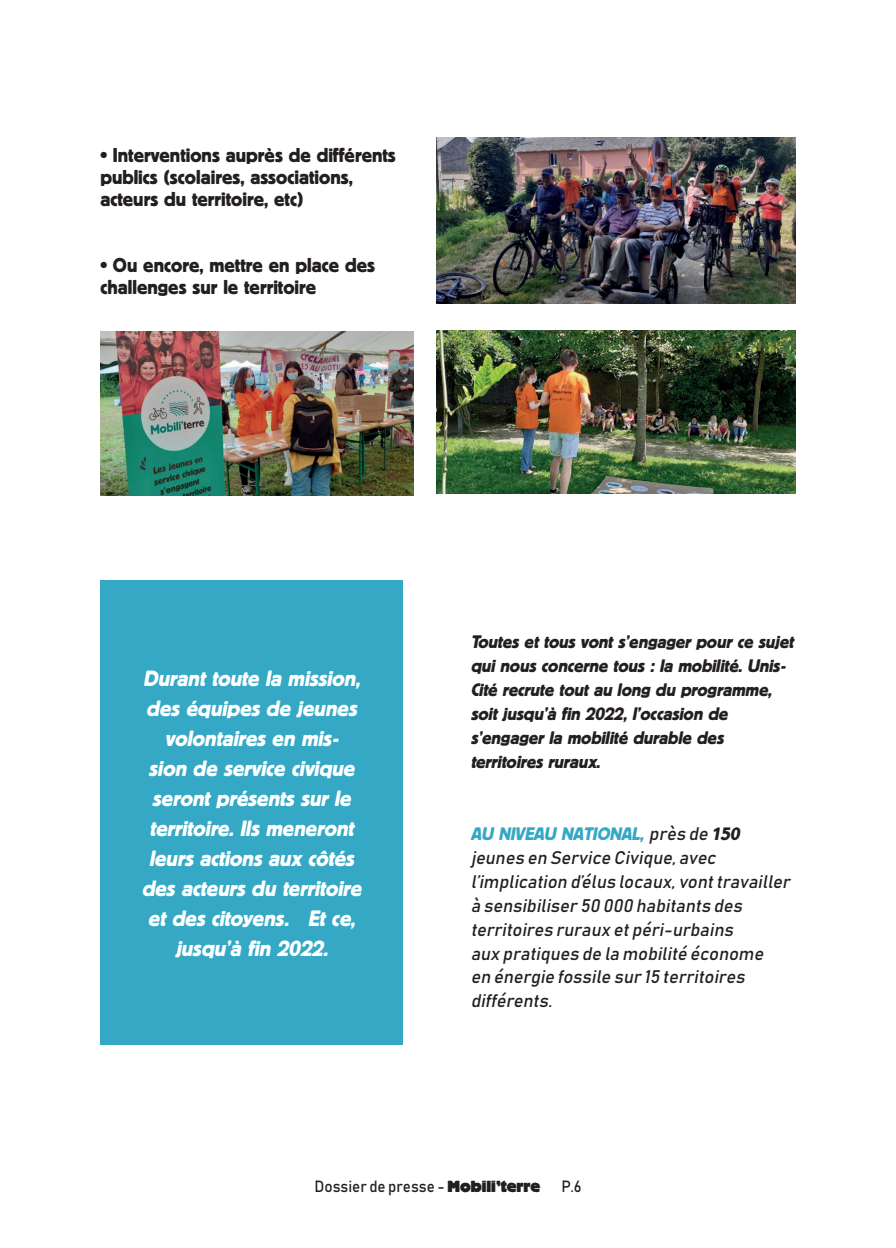
<style>
.page{position:relative;width:896px;height:1248px;background:#fff}
.page>*{position:absolute;margin:0;border:0;box-sizing:border-box;transform-origin:0 0}
.t1{font:italic 22px/30px "Block Berthold BQ";color:#fff;text-align:center}
.t2{font:20px/22px "Block Berthold BQ";color:#231f20}
.t3{font:italic 18px/23.8px "Bahnschrift";color:#231f20}
.t4{font:italic 18px/24px "Block Berthold BQ";color:#231f20}
.t5{font:italic 18px "Block Berthold BQ";color:#35a8c5}
.t6{font:16px "Bahnschrift";color:#231f20;scale:.95 1}
.s1{font-family:"Bahnschrift";color:#231f20}
.s2{color:#231f20}
.s3{font-family:"Block BE";font-weight:800}
</style>
<div class="page">
<div style="left:100px;top:580px;width:303px;height:465px;background:#35a8c5"></div>
<img style="left:437px;top:137px;width:358px;height:166px">
<img style="left:437px;top:331px;width:358px;height:162px">
<img style="left:100px;top:332px;width:314px;height:163px">
<p class="t2" style="left:100px;top:144px;width:297px">• Interventions auprès de différents publics (scolaires, associations, acteurs du territoire, etc)</p>
<p class="t2" style="left:100px;top:254px;width:276px">• Ou encore, mettre en place des challenges sur le territoire</p>
<p class="t1" style="left:142px;top:663px;width:226px">Durant toute la mission, des équipes de jeunes volontaires en mis&shy;sion de service civique seront présents sur le territoire. Ils meneront leurs actions aux côtés des acteurs du territoire et des citoyens. Et ce, jusqu’à fin 2022.</p>
<p class="t4" style="left:471px;top:630px;width:328px">Toutes et tous vont s’engager pour ce sujet qui nous concerne tous : la mobilité. Unis-Cité recrute tout au long du programme, soit jusqu’à fin 2022, l’occasion de s’engager la mobilité durable des territoires ruraux.</p>
<p class="t5" style="left:471px;top:823px;width:274px">AU NIVEAU NATIONAL, <span class="s1">près de</span> <span class="s2">150</span></p>
<p class="t3" style="left:471px;top:845px;width:325px">jeunes en Service Civique,avec l’implication d’élus locaux,vonttravailler à sensibiliser 50 000 habitants des territoires ruraux etpéri-urbains<br>aux pratiques de la mobilité économe en énergie fossile sur 15 territoires différents.</p>
<p class="t6" style="left:314px;top:1175px;width:239px">Dossier de presse - <span class="s3">Mobili’terre</span></p>
<p class="t6" style="left:561px;top:1175px;width:22px">P.6</p>
</div>
